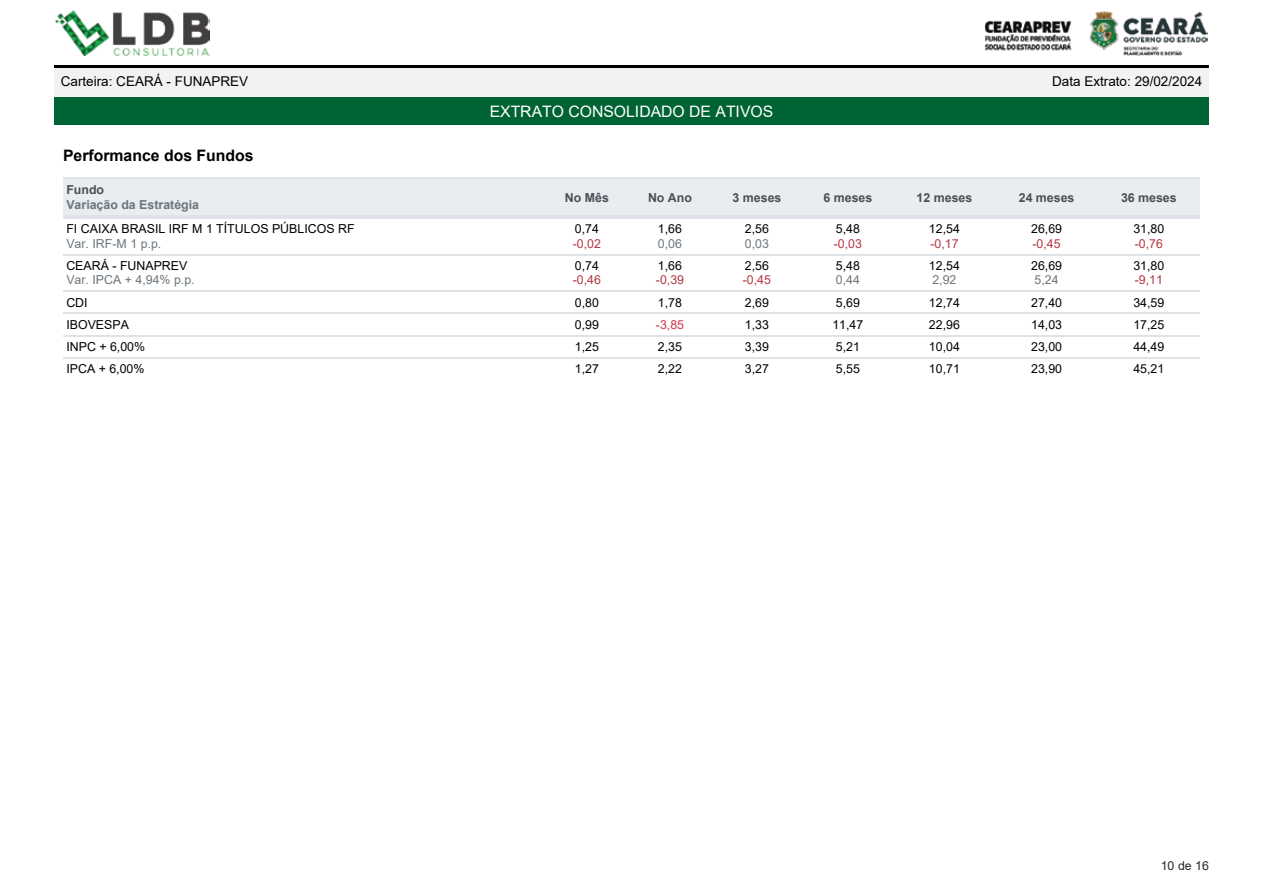
<style>
.page{position:relative;width:1263px;height:893px;background:#fff}
.page>*{position:absolute;margin:0;border:0;box-sizing:border-box;transform-origin:0 0}
.t1{font:15.75px "Arial";color:#fff}
.t2{font:700 15.75px "Arial";color:#000}
.t3{font:13.5px "Arial";color:#000}
.t4{font:12.3px "Arial";color:#000}
.t5{font:12.3px "Arial";color:#6c767e}
.t6{font:700 12.3px "Arial";color:#484f57}
.t7{font:12.3px "Arial";color:#b53643}
.t8{font:700 12.3px "Arial";color:#6c767e}
.t9{font:12.3px "Arial";color:#262627}
.t10{font:12.3px "Arial";color:#d03646}
</style>
<div class="page">
<div style="left:54px;top:65px;width:1155px;height:33px;background:#f3f2f2"></div>
<hr style="left:54px;top:65px;width:1155px;height:3px;background:#000">
<div style="left:54px;top:98px;width:1155px;height:27px;background:#006333"></div>
<img style="left:55px;top:10px;width:155px;height:45px">
<img style="left:984px;top:11px;width:224px;height:44px">
<div style="left:63px;top:178px;width:482px;height:39px;background:#eaedef"></div>
<hr style="left:63px;top:178px;width:482px;height:1px;background:#dfe2e6">
<hr style="left:63px;top:215px;width:482px;height:2px;background:#dfe2e6">
<div style="left:545px;top:178px;width:83px;height:39px;background:#eaedef"></div>
<hr style="left:545px;top:178px;width:83px;height:1px;background:#dfe2e6">
<hr style="left:545px;top:215px;width:83px;height:2px;background:#dfe2e6">
<div style="left:628px;top:178px;width:83px;height:39px;background:#eaedef"></div>
<hr style="left:628px;top:178px;width:83px;height:1px;background:#dfe2e6">
<hr style="left:628px;top:215px;width:83px;height:2px;background:#dfe2e6">
<div style="left:711px;top:178px;width:91px;height:39px;background:#eaedef"></div>
<hr style="left:711px;top:178px;width:91px;height:1px;background:#dfe2e6">
<hr style="left:711px;top:215px;width:91px;height:2px;background:#dfe2e6">
<div style="left:802px;top:178px;width:91px;height:39px;background:#eaedef"></div>
<hr style="left:802px;top:178px;width:91px;height:1px;background:#dfe2e6">
<hr style="left:802px;top:215px;width:91px;height:2px;background:#dfe2e6">
<div style="left:893px;top:178px;width:102px;height:39px;background:#eaedef"></div>
<hr style="left:893px;top:178px;width:102px;height:1px;background:#dfe2e6">
<hr style="left:893px;top:215px;width:102px;height:2px;background:#dfe2e6">
<div style="left:995px;top:178px;width:103px;height:39px;background:#eaedef"></div>
<hr style="left:995px;top:178px;width:103px;height:1px;background:#dfe2e6">
<hr style="left:995px;top:215px;width:103px;height:2px;background:#dfe2e6">
<div style="left:1098px;top:178px;width:102px;height:39px;background:#eaedef"></div>
<hr style="left:1098px;top:178px;width:102px;height:1px;background:#dfe2e6">
<hr style="left:1098px;top:215px;width:102px;height:2px;background:#dfe2e6">
<hr style="left:63px;top:217px;width:482px;height:2px;background:#dfe2e6">
<hr style="left:545px;top:217px;width:83px;height:2px;background:#dfe2e6">
<hr style="left:628px;top:217px;width:83px;height:2px;background:#dfe2e6">
<hr style="left:711px;top:217px;width:91px;height:2px;background:#dfe2e6">
<hr style="left:802px;top:217px;width:91px;height:2px;background:#dfe2e6">
<hr style="left:893px;top:217px;width:102px;height:2px;background:#dfe2e6">
<hr style="left:995px;top:217px;width:103px;height:2px;background:#dfe2e6">
<hr style="left:1098px;top:217px;width:102px;height:2px;background:#dfe2e6">
<hr style="left:63px;top:254px;width:482px;height:1px;background:#dfe2e6">
<hr style="left:545px;top:254px;width:83px;height:1px;background:#dfe2e6">
<hr style="left:628px;top:254px;width:83px;height:1px;background:#dfe2e6">
<hr style="left:711px;top:254px;width:91px;height:1px;background:#dfe2e6">
<hr style="left:802px;top:254px;width:91px;height:1px;background:#dfe2e6">
<hr style="left:893px;top:254px;width:102px;height:1px;background:#dfe2e6">
<hr style="left:995px;top:254px;width:103px;height:1px;background:#dfe2e6">
<hr style="left:1098px;top:254px;width:102px;height:1px;background:#dfe2e6">
<hr style="left:63px;top:291px;width:482px;height:1px;background:#dfe2e6">
<hr style="left:545px;top:291px;width:83px;height:1px;background:#dfe2e6">
<hr style="left:628px;top:291px;width:83px;height:1px;background:#dfe2e6">
<hr style="left:711px;top:291px;width:91px;height:1px;background:#dfe2e6">
<hr style="left:802px;top:291px;width:91px;height:1px;background:#dfe2e6">
<hr style="left:893px;top:291px;width:102px;height:1px;background:#dfe2e6">
<hr style="left:995px;top:291px;width:103px;height:1px;background:#dfe2e6">
<hr style="left:1098px;top:291px;width:102px;height:1px;background:#dfe2e6">
<hr style="left:63px;top:313px;width:482px;height:1px;background:#dfe2e6">
<hr style="left:545px;top:313px;width:83px;height:1px;background:#dfe2e6">
<hr style="left:628px;top:313px;width:83px;height:1px;background:#dfe2e6">
<hr style="left:711px;top:313px;width:91px;height:1px;background:#dfe2e6">
<hr style="left:802px;top:313px;width:91px;height:1px;background:#dfe2e6">
<hr style="left:893px;top:313px;width:102px;height:1px;background:#dfe2e6">
<hr style="left:995px;top:313px;width:103px;height:1px;background:#dfe2e6">
<hr style="left:1098px;top:313px;width:102px;height:1px;background:#dfe2e6">
<hr style="left:63px;top:335px;width:482px;height:1px;background:#dfe2e6">
<hr style="left:545px;top:335px;width:83px;height:1px;background:#dfe2e6">
<hr style="left:628px;top:335px;width:83px;height:1px;background:#dfe2e6">
<hr style="left:711px;top:335px;width:91px;height:1px;background:#dfe2e6">
<hr style="left:802px;top:335px;width:91px;height:1px;background:#dfe2e6">
<hr style="left:893px;top:335px;width:102px;height:1px;background:#dfe2e6">
<hr style="left:995px;top:335px;width:103px;height:1px;background:#dfe2e6">
<hr style="left:1098px;top:335px;width:102px;height:1px;background:#dfe2e6">
<hr style="left:63px;top:357px;width:482px;height:1px;background:#dfe2e6">
<hr style="left:545px;top:357px;width:83px;height:1px;background:#dfe2e6">
<hr style="left:628px;top:357px;width:83px;height:1px;background:#dfe2e6">
<hr style="left:711px;top:357px;width:91px;height:1px;background:#dfe2e6">
<hr style="left:802px;top:357px;width:91px;height:1px;background:#dfe2e6">
<hr style="left:893px;top:357px;width:102px;height:1px;background:#dfe2e6">
<hr style="left:995px;top:357px;width:103px;height:1px;background:#dfe2e6">
<hr style="left:1098px;top:357px;width:102px;height:1px;background:#dfe2e6">
<p class="t3" style="left:61px;top:72px;width:189px">Carteira: CEARÁ - FUNAPREV</p>
<p class="t3" style="left:1052px;top:72px;width:152px">Data Extrato: 29/02/2024</p>
<p class="t1" style="left:490px;top:101px;width:285px">EXTRATO CONSOLIDADO DE ATIVOS</p>
<p class="t2" style="left:63px;top:144px;width:192px">Performance dos Fundos</p>
<p class="t6" style="left:66px;top:181px;width:39px">Fundo</p>
<p class="t8" style="left:66px;top:196px;width:134px">Variação da Estratégia</p>
<p class="t4" style="left:66px;top:221px;width:290px">FI CAIXA BRASIL IRF M 1 TÍTULOS PÚBLICOS RF</p>
<p class="t5" style="left:66px;top:235px;width:96px">Var. IRF-M 1 p.p.</p>
<p class="t4" style="left:66px;top:257px;width:123px">CEARÁ - FUNAPREV</p>
<p class="t5" style="left:66px;top:272px;width:130px">Var. IPCA + 4,94% p.p.</p>
<p class="t6" style="left:565px;top:189px;width:46px">No Mês</p>
<p class="t6" style="left:648px;top:189px;width:45px">No Ano</p>
<p class="t6" style="left:732px;top:189px;width:50px">3 meses</p>
<p class="t6" style="left:823px;top:189px;width:50px">6 meses</p>
<p class="t6" style="left:916px;top:189px;width:57px">12 meses</p>
<p class="t6" style="left:1019px;top:189px;width:57px">24 meses</p>
<p class="t6" style="left:1121px;top:189px;width:57px">36 meses</p>
<p class="t4" style="left:575px;top:221px;width:26px">0,74</p>
<p class="t7" style="left:573px;top:235px;width:30px">-0,02</p>
<p class="t4" style="left:575px;top:257px;width:26px">0,74</p>
<p class="t7" style="left:573px;top:272px;width:30px">-0,46</p>
<p class="t4" style="left:658px;top:221px;width:26px">1,66</p>
<p class="t5" style="left:658px;top:235px;width:26px">0,06</p>
<p class="t4" style="left:658px;top:257px;width:26px">1,66</p>
<p class="t7" style="left:656px;top:272px;width:30px">-0,39</p>
<p class="t4" style="left:745px;top:221px;width:26px">2,56</p>
<p class="t5" style="left:745px;top:235px;width:26px">0,03</p>
<p class="t4" style="left:745px;top:257px;width:26px">2,56</p>
<p class="t7" style="left:743px;top:272px;width:30px">-0,45</p>
<p class="t4" style="left:836px;top:221px;width:26px">5,48</p>
<p class="t7" style="left:834px;top:235px;width:30px">-0,03</p>
<p class="t4" style="left:836px;top:257px;width:26px">5,48</p>
<p class="t5" style="left:836px;top:272px;width:26px">0,44</p>
<p class="t4" style="left:929px;top:221px;width:32px">12,54</p>
<p class="t7" style="left:930px;top:235px;width:30px">-0,17</p>
<p class="t4" style="left:929px;top:257px;width:32px">12,54</p>
<p class="t5" style="left:932px;top:272px;width:26px">2,92</p>
<p class="t4" style="left:1031px;top:221px;width:32px">26,69</p>
<p class="t7" style="left:1032px;top:235px;width:30px">-0,45</p>
<p class="t4" style="left:1031px;top:257px;width:32px">26,69</p>
<p class="t5" style="left:1034px;top:272px;width:26px">5,24</p>
<p class="t4" style="left:1133px;top:221px;width:32px">31,80</p>
<p class="t7" style="left:1135px;top:235px;width:30px">-0,76</p>
<p class="t4" style="left:1133px;top:257px;width:32px">31,80</p>
<p class="t7" style="left:1135px;top:272px;width:30px">-9,11</p>
<p class="t4" style="left:66px;top:294px;width:23px">CDI</p>
<p class="t4" style="left:575px;top:294px;width:26px">0,80</p>
<p class="t4" style="left:658px;top:294px;width:26px">1,78</p>
<p class="t4" style="left:745px;top:294px;width:26px">2,69</p>
<p class="t4" style="left:836px;top:294px;width:26px">5,69</p>
<p class="t4" style="left:929px;top:294px;width:32px">12,74</p>
<p class="t4" style="left:1031px;top:294px;width:32px">27,40</p>
<p class="t4" style="left:1133px;top:294px;width:32px">34,59</p>
<p class="t4" style="left:66px;top:316px;width:64px">IBOVESPA</p>
<p class="t4" style="left:575px;top:316px;width:26px">0,99</p>
<p class="t10" style="left:656px;top:316px;width:30px">-3,85</p>
<p class="t4" style="left:745px;top:316px;width:26px">1,33</p>
<p class="t4" style="left:832px;top:316px;width:32px">11,47</p>
<p class="t4" style="left:929px;top:316px;width:32px">22,96</p>
<p class="t4" style="left:1031px;top:316px;width:32px">14,03</p>
<p class="t4" style="left:1133px;top:316px;width:32px">17,25</p>
<p class="t4" style="left:66px;top:338px;width:80px">INPC + 6,00%</p>
<p class="t4" style="left:575px;top:338px;width:26px">1,25</p>
<p class="t4" style="left:658px;top:338px;width:26px">2,35</p>
<p class="t4" style="left:745px;top:338px;width:26px">3,39</p>
<p class="t4" style="left:836px;top:338px;width:26px">5,21</p>
<p class="t4" style="left:929px;top:338px;width:32px">10,04</p>
<p class="t4" style="left:1031px;top:338px;width:32px">23,00</p>
<p class="t4" style="left:1133px;top:338px;width:32px">44,49</p>
<p class="t4" style="left:66px;top:360px;width:80px">IPCA + 6,00%</p>
<p class="t4" style="left:575px;top:360px;width:26px">1,27</p>
<p class="t4" style="left:658px;top:360px;width:26px">2,22</p>
<p class="t4" style="left:745px;top:360px;width:26px">3,27</p>
<p class="t4" style="left:836px;top:360px;width:26px">5,55</p>
<p class="t4" style="left:929px;top:360px;width:32px">10,71</p>
<p class="t4" style="left:1031px;top:360px;width:32px">23,90</p>
<p class="t4" style="left:1133px;top:360px;width:32px">45,21</p>
<p class="t9" style="left:1161px;top:857px;width:50px">10 de 16</p>
</div>
